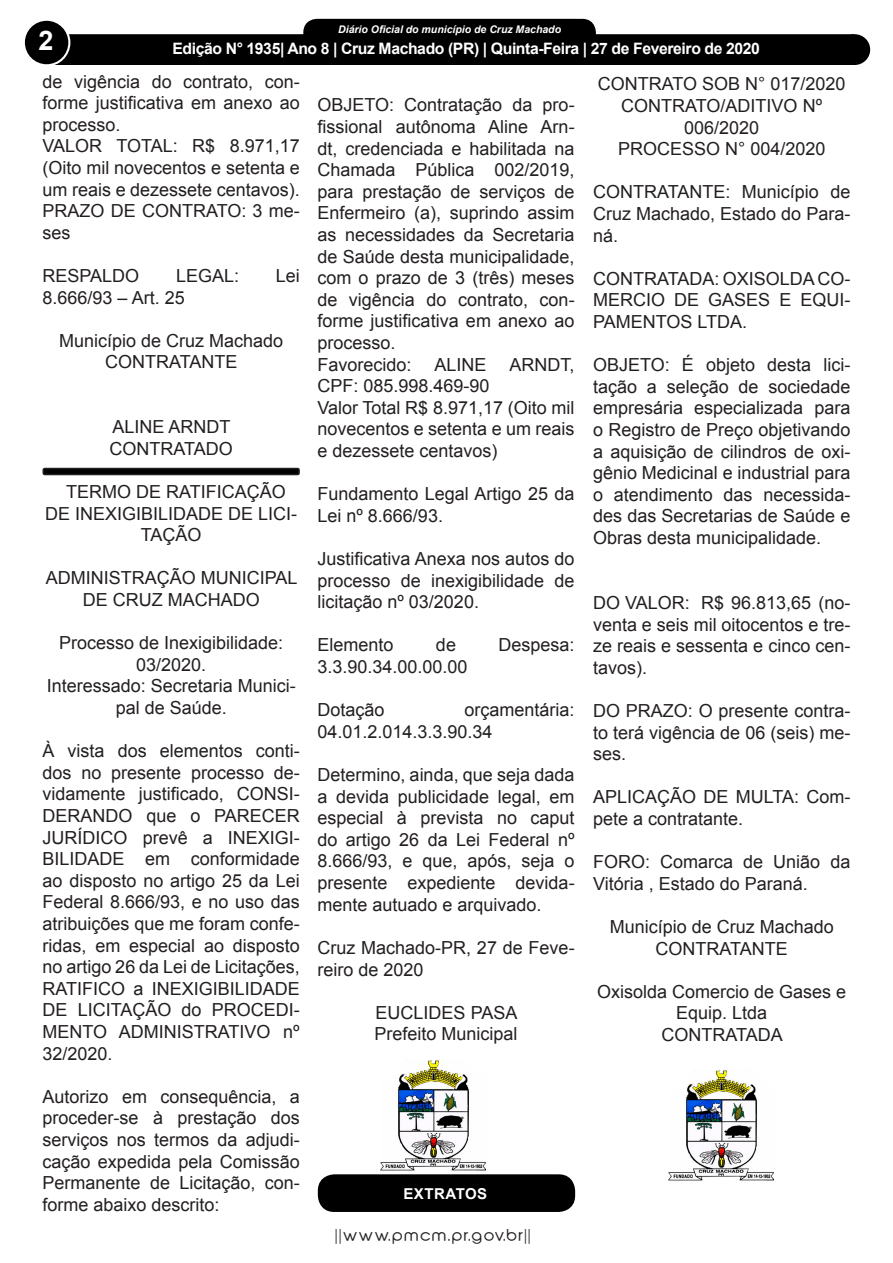
<style>
.page{position:relative;width:893px;height:1263px;background:#fff}
.page>*{position:absolute;margin:0;border:0;box-sizing:border-box;transform-origin:0 0}
.t1{font:700 27px "Arial";color:#fff}
.t2{font:18px/21.6px "Arial";color:#231f20;text-align:justify}
.t3{font:700 15.75px "Arial";letter-spacing:-.025em;color:#fff}
.t4{font:700 15px "Arial";color:#fff}
.t5{font:15px "Abeatby Kai";letter-spacing:.1em;color:#231f20;scale:1.06 1}
.t6{font:700 15px "Arial";letter-spacing:.035em;color:#fff}
.t7{font:italic 700 10.5px "Arial";color:#fff}
</style>
<div class="page">
<div style="left:305px;top:20px;width:289px;height:28px;background:#000;border-radius:12px"></div>
<div style="left:303px;top:19px;width:293px;height:31px;border:3px solid #000;border-radius:12px"></div>
<div style="left:39px;top:34px;width:815px;height:31px;background:#000;border:2px solid #000"></div>
<div style="left:24px;top:20px;width:45px;height:45px;background:#000;border-radius:50%"></div>
<div style="left:23px;top:19px;width:47px;height:47px;border:2px solid #fff;border-radius:50%"></div>
<div style="left:840px;top:35px;width:29px;height:29px;background:#000;border-radius:50%"></div>
<div style="left:839px;top:34px;width:31px;height:31px;border:2px solid #000;border-radius:50%"></div>
<div style="left:95px;top:37px;width:676px;height:26px;background:#000"></div>
<img style="left:381px;top:1059px;width:106px;height:112px">
<div style="left:318px;top:1174px;width:257px;height:38px;background:#000;border-radius:16px"></div>
<img style="left:669px;top:1069px;width:106px;height:112px">
<div style="left:43px;top:468px;width:256px;height:6px;background:#000;border-radius:2px"></div>
<div style="left:43px;top:468px;width:257px;height:7px;border:2px solid #231f20;border-radius:2px"></div>
<p class="t7" style="left:338px;top:22px;width:224px">Diário Oficial do município de Cruz Machado</p>
<p class="t4" style="left:205px;top:40px;width:491px">Edição 1145 - Cruz Machado (PR) - Terça-Feira - 3 de Janeiro de 2017</p>
<p class="t2" style="left:43px;top:70px;width:259px">de vigência do contrato, con&shy;forme justificativa em anexo ao processo.</p>
<p class="t2" style="left:43px;top:135px;width:259px">VALOR TOTAL: R$ 8.971,17 (Oito mil novecentos e setenta e um reais e dezessete centavos).</p>
<p class="t2" style="left:43px;top:200px;width:259px">PRAZO DE CONTRATO: 3 me&shy;ses</p>
<p class="t2" style="left:43px;top:265px;width:98px">RESPALDO</p>
<p class="t2" style="left:176px;top:265px;width:65px">LEGAL:</p>
<p class="t2" style="left:276px;top:265px;width:26px">Lei</p>
<p class="t2" style="left:43px;top:286px;width:144px">8.666/93 – Art. 25</p>
<p class="t2" style="left:59px;top:329px;width:226px">Município de Cruz Machado</p>
<p class="t2" style="left:105px;top:351px;width:134px">CONTRATANTE</p>
<p class="t1" style="left:38px;top:21px;width:17px">2</p>
<p class="t3" style="left:172px;top:37px;width:589px">Edição N° 1935| Ano 8 | Cruz Machado (PR) | Quinta-Feira | 27 de Fevereiro de 2020</p>
<p class="t2" style="left:598px;top:73px;width:249px">CONTRATO SOB N° 017/2020</p>
<p class="t2" style="left:621px;top:95px;width:202px;text-align:center">CONTRATO/ADITIVO Nº<br>006/2020</p>
<p class="t2" style="left:618px;top:138px;width:209px">PROCESSO N° 004/2020</p>
<p class="t2" style="left:593px;top:181px;width:259px">CONTRATANTE: Município de Cruz Machado, Estado do Para&shy;ná.</p>
<p class="t2" style="left:593px;top:268px;width:259px">CONTRATADA: OXISOLDA CO-MERCIO DE GASES E EQUI-PAMENTOS LTDA.</p>
<p class="t2" style="left:593px;top:354px;width:259px">OBJETO: É objeto desta lici&shy;tação a seleção de sociedade empresária especializada para o Registro de Preço objetivando a aquisição de cilindros de oxi&shy;gênio Medicinal e industrial para o atendimento das necessida&shy;des das Secretarias de Saúde e Obras desta municipalidade.</p>
<p class="t2" style="left:317px;top:94px;width:259px">OBJETO: Contratação da pro&shy;fissional autônoma Aline Arn&shy;dt, credenciada e habilitada na Chamada Pública 002/2019, para prestação de serviços de Enfermeiro (a), suprindo assim as necessidades da Secretaria de Saúde desta municipalidade, com o prazo de 3 (três) meses de vigência do contrato, con&shy;forme justificativa em anexo ao processo.</p>
<p class="t2" style="left:317px;top:353px;width:96px">Favorecido:</p>
<p class="t2" style="left:434px;top:353px;width:54px">ALINE</p>
<p class="t2" style="left:510px;top:353px;width:67px">ARNDT,</p>
<p class="t2" style="left:317px;top:375px;width:174px">CPF: 085.998.469-90</p>
<p class="t2" style="left:317px;top:397px;width:259px">Valor Total R$ 8.971,17 (Oito mil novecentos e setenta e um reais e dezessete centavos)</p>
<p class="t2" style="left:317px;top:483px;width:259px">Fundamento Legal Artigo 25 da<br>Lei nº 8.666/93.</p>
<p class="t2" style="left:317px;top:548px;width:259px">Justificativa Anexa nos autos do processo de inexigibilidade de licitação nº 03/2020.</p>
<p class="t2" style="left:317px;top:634px;width:78px">Elemento</p>
<p class="t2" style="left:436px;top:634px;width:22px">de</p>
<p class="t2" style="left:499px;top:634px;width:78px">Despesa:</p>
<p class="t2" style="left:317px;top:656px;width:152px">3.3.90.34.00.00.00</p>
<p class="t2" style="left:317px;top:699px;width:69px">Dotação</p>
<p class="t2" style="left:112px;top:416px;width:120px">ALINE ARNDT</p>
<p class="t2" style="left:110px;top:437px;width:125px">CONTRATADO</p>
<p class="t2" style="left:45px;top:481px;width:254px;text-align:center">TERMO DE RATIFICAÇÃO<br>DE INEXIGIBILIDADE DE LICI-<br>TAÇÃO</p>
<p class="t2" style="left:46px;top:567px;width:253px;text-align:center">ADMINISTRAÇÃO MUNICIPAL<br>DE CRUZ MACHADO</p>
<p class="t2" style="left:59px;top:632px;width:226px;text-align:center">Processo de Inexigibilidade:<br>03/2020.</p>
<p class="t2" style="left:47px;top:675px;width:251px;text-align:center">Interessado: Secretaria Munici&shy;pal de Saúde.</p>
<p class="t2" style="left:43px;top:740px;width:259px">À vista dos elementos conti&shy;dos no presente processo de&shy;vidamente justificado, CONSI-DERANDO que o PARECER JURÍDICO prevê a INEXIGI-BILIDADE em conformidade ao disposto no artigo 25 da Lei Federal 8.666/93, e no uso das atribuições que me foram confe&shy;ridas, em especial ao disposto no artigo 26 da Lei de Licitações, RATIFICO a INEXIGIBILIDADE DE LICITAÇÃO do PROCEDI-MENTO ADMINISTRATIVO nº 32/2020.</p>
<p class="t2" style="left:43px;top:1085px;width:259px">Autorizo em consequência, a proceder-se à prestação dos serviços nos termos da adjudi&shy;cação expedida pela Comissão Permanente de Licitação, con&shy;forme abaixo descrito:</p>
<p class="t2" style="left:593px;top:592px;width:259px">DO VALOR: R$ 96.813,65 (no&shy;venta e seis mil oitocentos e tre&shy;ze reais e sessenta e cinco cen&shy;tavos).</p>
<p class="t2" style="left:593px;top:700px;width:259px">DO PRAZO: O presente contra&shy;to terá vigência de 06 (seis) me&shy;ses.</p>
<p class="t2" style="left:593px;top:786px;width:259px">APLICAÇÃO DE MULTA: Com&shy;pete a contratante.</p>
<p class="t2" style="left:593px;top:851px;width:259px">FORO: Comarca de União da<br>Vitória , Estado do Paraná.</p>
<p class="t2" style="left:610px;top:916px;width:226px">Município de Cruz Machado</p>
<p class="t2" style="left:656px;top:937px;width:134px">CONTRATANTE</p>
<p class="t2" style="left:597px;top:980px;width:251px;text-align:center">Oxisolda Comercio de Gases e<br>Equip. Ltda</p>
<p class="t2" style="left:662px;top:1024px;width:123px">CONTRATADA</p>
<p class="t2" style="left:317px;top:699px;width:259px;text-indent:147px">orçamentária:<br>04.01.2.014.3.3.90.34</p>
<p class="t2" style="left:317px;top:764px;width:259px">Determino, ainda, que seja dada a devida publicidade legal, em especial à prevista no caput do artigo 26 da Lei Federal nº 8.666/93, e que, após, seja o presente expediente devida&shy;mente autuado e arquivado.</p>
<p class="t2" style="left:317px;top:937px;width:259px">Cruz Machado-PR, 27 de Feve&shy;reiro de 2020</p>
<p class="t2" style="left:376px;top:1001px;width:143px">EUCLIDES PASA</p>
<p class="t2" style="left:374px;top:1023px;width:145px">Prefeito Municipal</p>
<p class="t6" style="left:403px;top:1183px;width:85px">EXTRATOS</p>
<p class="t5" style="left:336px;top:1229px;width:186px">||www.pmcm.pr.gov.br||</p>
</div>
